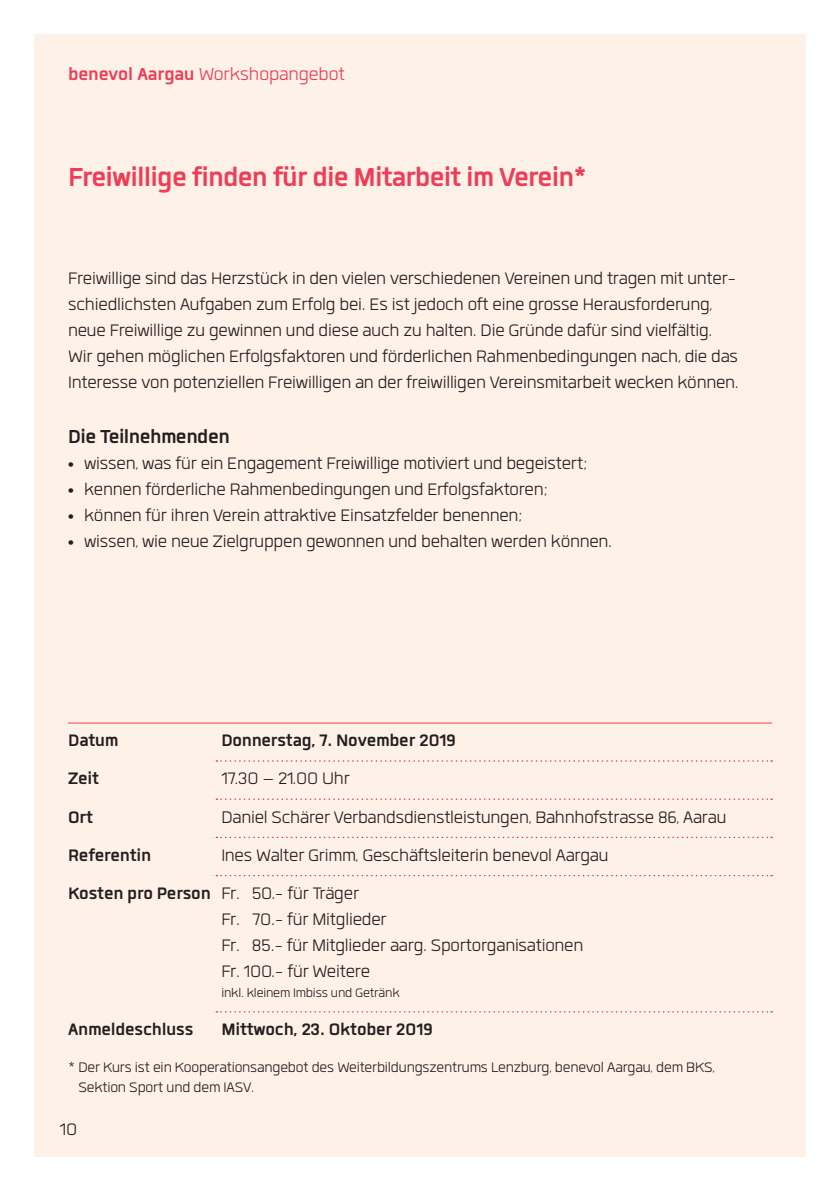
<style>
.page{position:relative;width:840px;height:1191px;background:#fff}
.page>*{position:absolute;margin:0;border:0;box-sizing:border-box;transform-origin:0 0}
.t1{font:700 36px "Quan";letter-spacing:-.025em;color:#ee3d56}
.t2{font:700 26px "Quan";letter-spacing:-.02em;color:#231f20}
.t3{font:300 24px "Quan";letter-spacing:-.005em;color:#ee3d56}
.t4{font:300 23px/26px "Quan";letter-spacing:-.01em;color:#231f20}
.t5{font:700 23px "Quan";letter-spacing:-.01em;color:#231f20}
.t6{font:300 19px/20px "Quan";letter-spacing:-.01em;color:#231f20}
.t7{font:300 17px "Quan";letter-spacing:-.01em;color:#231f20}
.s1{font-weight:700}
.s2{font-family:"Arial";font-weight:700;font-size:16px}
</style>
<div class="page">
<div style="left:34px;top:34px;width:771px;height:1123px;background:#fef1e7"></div>
<hr style="left:68px;top:722px;width:703px;height:1px;background:#ee3d56">
<svg style="left:216px;top:760px;width:555px;height:1px"></svg>
<svg style="left:216px;top:798px;width:555px;height:2px"></svg>
<svg style="left:216px;top:836px;width:555px;height:2px"></svg>
<svg style="left:216px;top:875px;width:555px;height:1px"></svg>
<svg style="left:216px;top:1011px;width:555px;height:1px"></svg>
<p class="t3" style="left:68px;top:63px;width:278px"><span class="s1">benevol Aargau</span> Workshopangebot</p>
<h1 class="t1" style="left:68px;top:159px;width:520px">Freiwillige finden für die Mitarbeit im Verein*</h1>
<p class="t4" style="left:68px;top:265px;width:671px">Freiwillige sind das Herzstück in den vielen verschiedenen Vereinen und tragen mit unter&shy;schiedlichsten Aufgaben zum Erfolg bei. Es ist jedoch oft eine grosse Herausforderung, neue Freiwillige zu gewinnen und diese auch zu halten. Die Gründe dafür sind vielfältig.<br>Wir gehen möglichen Erfolgsfaktoren und förderlichen Rahmenbedingungen nach, die das Interesse von potenziellen Freiwilligen an der freiwilligen Vereinsmitarbeit wecken können.</p>
<p class="t2" style="left:68px;top:424px;width:163px">Die Teilnehmenden</p>
<p class="t4" style="left:68px;top:450px;width:520px"><span class="s2">•</span> wissen, was für ein Engagement Freiwillige motiviert und begeistert;</p>
<p class="t4" style="left:68px;top:476px;width:481px"><span class="s2">•</span> kennen förderliche Rahmenbedingungen und Erfolgsfaktoren;</p>
<p class="t4" style="left:68px;top:502px;width:456px"><span class="s2">•</span> können für ihren Verein attraktive Einsatzfelder benennen;</p>
<p class="t4" style="left:68px;top:528px;width:545px"><span class="s2">•</span> wissen, wie neue Zielgruppen gewonnen und behalten werden können.</p>
<p class="t5" style="left:68px;top:729px;width:52px">Datum</p>
<p class="t5" style="left:221px;top:729px;width:236px">Donnerstag, 7. November 2019</p>
<p class="t5" style="left:68px;top:767px;width:32px">Zeit</p>
<p class="t4" style="left:221px;top:765px;width:130px">17.30 – 21.00 Uhr</p>
<p class="t5" style="left:68px;top:805px;width:27px">Ort</p>
<p class="t4" style="left:221px;top:803px;width:506px">Daniel Schärer Verbandsdienstleistungen, Bahnhofstrasse 86, Aarau</p>
<p class="t5" style="left:68px;top:844px;width:85px">Referentin</p>
<p class="t4" style="left:68px;top:835px;width:541px;line-height:38.2px;text-indent:153px">Ines Walter Grimm, Geschäftsleiterin benevol Aargau<br><span class="s1">Kosten pro Person</span> Fr. 50.- für Träger</p>
<p class="t4" style="left:221px;top:906px;width:363px">Fr. 70.- für Mitglieder<br>Fr. 85.- für Mitglieder aarg. Sportorganisationen<br>Fr. 100.- für Weitere</p>
<p class="t7" style="left:221px;top:985px;width:180px">inkl. kleinem Imbiss und Getränk</p>
<p class="t5" style="left:68px;top:1018px;width:366px">Anmeldeschluss Mittwoch, 23. Oktober 2019</p>
<p class="t6" style="left:78px;top:1057px;width:637px;text-indent:-10px">* Der Kurs ist ein Kooperationsangebot des Weiterbildungszentrums Lenzburg, benevol Aargau, dem BKS,<br>Sektion Sport und dem IASV.</p>
<p class="t4" style="left:60px;top:1115px;width:19px">10</p>
</div>
